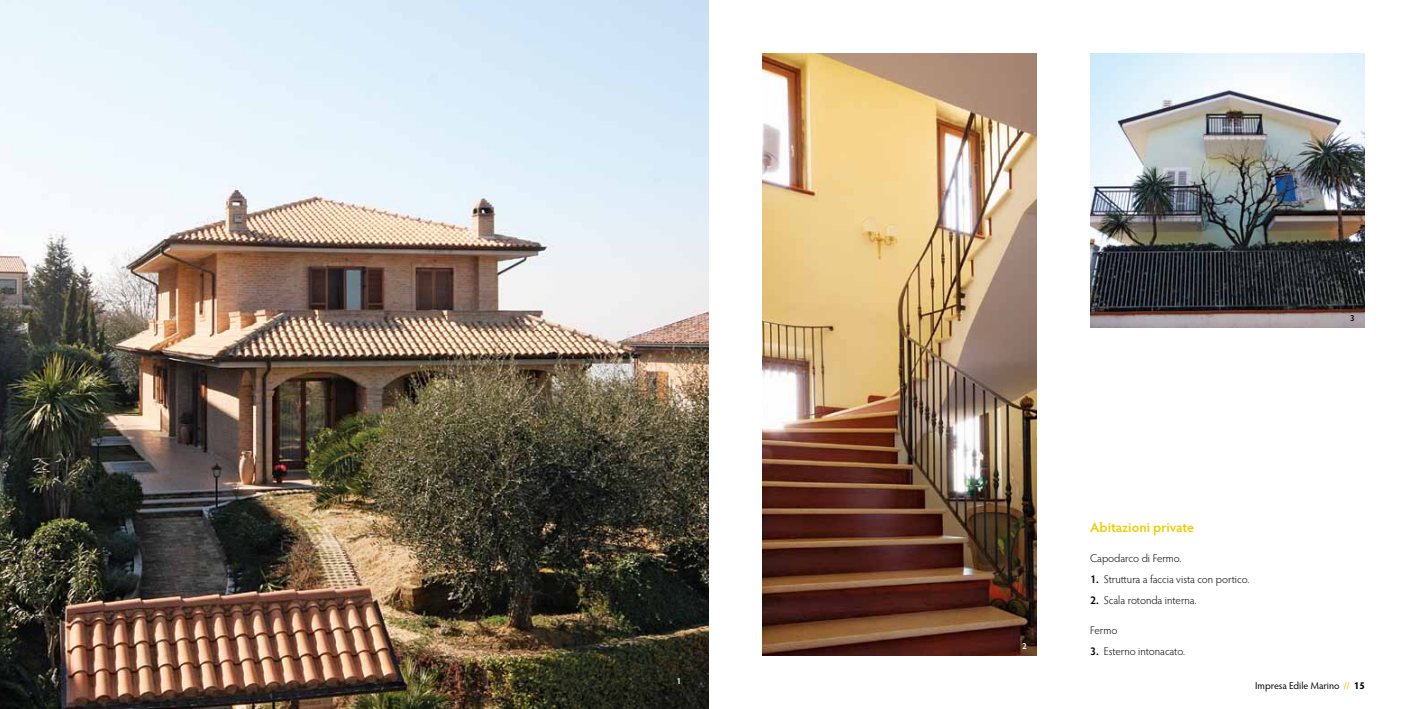
<style>
.page{position:relative;width:1418px;height:709px;background:#fff}
.page>*{position:absolute;margin:0;border:0;box-sizing:border-box;transform-origin:0 0}
.t1{font:600 13.75px "Hypatia Sans Pro";color:#f0cb00}
.t2{font:300 11.25px "Hypatia Sans Pro";letter-spacing:-.005em;color:#000}
.t3{font:10px "Hypatia Sans Pro";color:#000}
.t4{font:600 8.75px "Hypatia Sans Pro";color:#fff}
.t5{font:600 8.75px "Hypatia Sans Pro";color:#000}
.s1{font-weight:600}
.s2{color:#f0cb00}
.s3{font-weight:700}
</style>
<div class="page">
<img style="left:0;top:0;width:709px;height:709px">
<img style="left:762px;top:53px;width:274px;height:602px">
<img style="left:1090px;top:53px;width:274px;height:275px">
<p class="t4" style="left:676px;top:675px;width:6px">1</p>
<p class="t5" style="left:1349px;top:312px;width:6px">3</p>
<p class="t4" style="left:1022px;top:639px;width:6px">2</p>
<p class="t1" style="left:1090px;top:517px;width:105px">Abitazioni private</p>
<p class="t2" style="left:1090px;top:550px;width:93px">Capodarco di Fermo.</p>
<p class="t2" style="left:1090px;top:571px;width:161px"><span class="s1">1.</span> Struttura a faccia vista con portico.</p>
<p class="t2" style="left:1090px;top:593px;width:108px"><span class="s1">2.</span> Scala rotonda interna.</p>
<p class="t2" style="left:1090px;top:623px;width:29px">Fermo</p>
<p class="t2" style="left:1090px;top:644px;width:96px"><span class="s1">3.</span> Esterno intonacato.</p>
<p class="t3" style="left:1255px;top:679px;width:111px">Impresa Edile Marino <span class="s2">//</span> <span class="s3">15</span></p>
</div>
